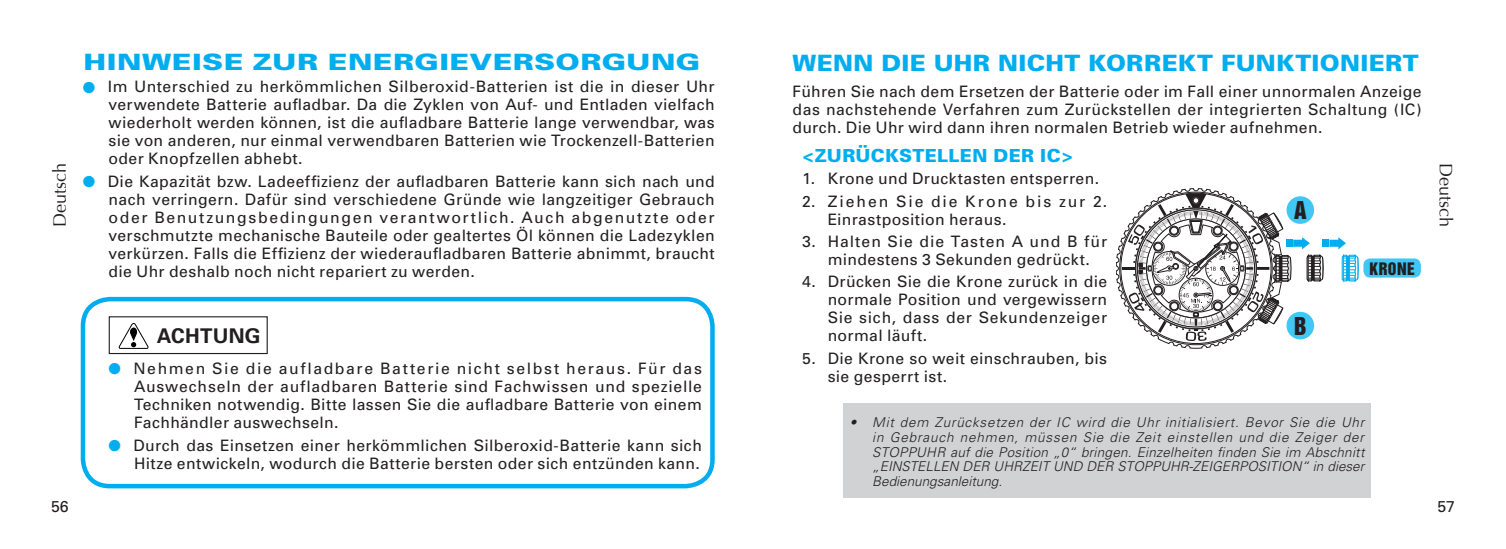
<style>
.page{position:relative;width:1506px;height:549px;background:#fff}
.page>*{position:absolute;margin:0;border:0;box-sizing:border-box;transform-origin:0 0}
.t1{font:900 22.5px "Univers";letter-spacing:.015em;color:#00aeef;scale:1.06 1}
.t2{font:900 22.5px "Univers";letter-spacing:.015em;color:#00aeef;scale:1.3 1}
.t3{font:22.5px "Helvetica Inserat";color:#231f20}
.t4{font:700 20.25px "Univers";letter-spacing:.015em;color:#231f20}
.t5{font:900 18px "Univers";letter-spacing:.015em;color:#00aeef}
.t6{font:18px "Optima";color:#231f20}
.t7{font:15.75px/18px "Univers";letter-spacing:.025em;color:#231f20;text-align:justify}
.t8{font:15.75px "Helvetica Inserat";letter-spacing:.025em;color:#231f20}
.t9{font:italic 300 13.5px/14.6px "Univers";color:#231f20;text-align:justify}
.s1{color:#00aeef}
</style>
<div class="page">
<svg style="left:1116px;top:188px;width:242px;height:160px"></svg>
<div style="left:1286px;top:311px;width:27px;height:28px;background:#40c7f4;border-radius:50%"></div>
<div style="left:1286px;top:196px;width:27px;height:28px;background:#40c7f4;border-radius:50%"></div>
<div style="left:1363px;top:258px;width:57px;height:19px;background:#40c7f4;border-radius:7px"></div>
<div style="left:81px;top:297px;width:633px;height:191px;border:4px solid #00aeef;border-radius:27px"></div>
<svg style="left:119px;top:323px;width:29px;height:25px"></svg>
<div style="left:109px;top:316px;width:159px;height:38px;border:1px solid #231f20"></div>
<div style="left:843px;top:403px;width:527px;height:94px;background:#d1d2d4"></div>
<h1 class="t2" style="left:84px;top:48px;width:476px">HINWEISE ZUR ENERGIEVERSORGUNG</h1>
<p class="t7" style="left:108px;top:78px;width:607px;text-indent:-26px"><span class="s1">●</span> Im Unterschied zu herkömmlichen Silberoxid-Batterien ist die in dieser Uhr verwendete Batterie aufladbar. Da die Zyklen von Auf- und Entladen vielfach wiederholt werden können, ist die aufladbare Batterie lange verwendbar, was sie von anderen, nur einmal verwendbaren Batterien wie Trockenzell-Batterien oder Knopfzellen abhebt.</p>
<p class="t7" style="left:108px;top:172px;width:607px;text-indent:-26px"><span class="s1">●</span> Die Kapazität bzw. Ladeeffizienz der aufladbaren Batterie kann sich nach und nach verringern. Dafür sind verschiedene Gründe wie langzeitiger Gebrauch oder Benutzungsbedingungen verantwortlich. Auch abgenutzte oder verschmutzte mechanische Bauteile oder gealtertes Öl können die Ladezyklen verkürzen. Falls die Effizienz der wiederaufladbaren Batterie abnimmt, braucht die Uhr deshalb noch nicht repariert zu werden.</p>
<h1 class="t1" style="left:792px;top:49px;width:592px">WENN DIE UHR NICHT KORREKT FUNKTIONIERT</h1>
<p class="t7" style="left:792px;top:82px;width:630px">Führen Sie nach dem Ersetzen der Batterie oder im Fall einer unnormalen Anzeige das nachstehende Verfahren zum Zurückstellen der integrierten Schaltung (IC) durch. Die Uhr wird dann ihren normalen Betrieb wieder aufnehmen.</p>
<p class="t5" style="left:802px;top:145px;width:273px">&lt;ZURÜCKSTELLEN DER IC&gt;</p>
<p class="t7" style="left:802px;top:170px;width:298px">1. Krone und Drucktasten entsperren.</p>
<p class="t7" style="left:827px;top:192px;width:281px;text-indent:-26px">2. Ziehen Sie die Krone bis zur 2.<br>Einrastposition heraus.</p>
<p class="t7" style="left:802px;top:232px;width:306px;text-align:center">3. Halten Sie die Tasten A und B für mindestens 3 Sekunden gedrückt.</p>
<p class="t7" style="left:827px;top:273px;width:281px;text-indent:-26px">4. Drücken Sie die Krone zurück in die normale Position und vergewissern Sie sich, dass der Sekundenzeiger normal läuft.</p>
<p class="t7" style="left:827px;top:349px;width:281px;text-indent:-26px">5. Die Krone so weit einschrauben, bis sie gesperrt ist.</p>
<p class="t9" style="left:872px;top:415px;width:494px;text-indent:-22px">• Mit dem Zurücksetzen der IC wird die Uhr initialisiert. Bevor Sie die Uhr in Gebrauch nehmen, müssen Sie die Zeit einstellen und die Zeiger der STOPPUHR auf die Position „0“ bringen. Einzelheiten finden Sie im Abschnitt „EINSTELLEN DER UHRZEIT UND DER STOPPUHR-ZEIGERPOSITION“ in dieser Bedienungsanleitung.</p>
<p class="t6" style="left:49px;top:226px;width:65px;rotate:-90deg">Deutsch</p>
<p class="t6" style="left:1456px;top:163px;width:65px;rotate:90deg">Deutsch</p>
<p class="t8" style="left:1369px;top:259px;width:47px">KRONE</p>
<h1 class="t3" style="left:1293px;top:197px;width:14px">A</h1>
<h1 class="t3" style="left:1293px;top:312px;width:14px">B</h1>
<p class="t4" style="left:157px;top:323px;width:105px">ACHTUNG</p>
<p class="t7" style="left:134px;top:359px;width:569px;text-indent:-26px"><span class="s1">●</span> Nehmen Sie die aufladbare Batterie nicht selbst heraus. Für das Auswechseln der aufladbaren Batterie sind Fachwissen und spezielle Techniken notwendig. Bitte lassen Sie die aufladbare Batterie von einem Fachhändler auswechseln.</p>
<p class="t7" style="left:108px;top:436px;width:595px;text-align:right"><span class="s1">●</span> Durch das Einsetzen einer herkömmlichen Silberoxid-Batterie kann sich<br>Hitze entwickeln, wodurch die Batterie bersten oder sich entzünden kann.</p>
<p class="t7" style="left:51px;top:497px;width:19px">56</p>
<p class="t7" style="left:1437px;top:497px;width:19px">57</p>
</div>
